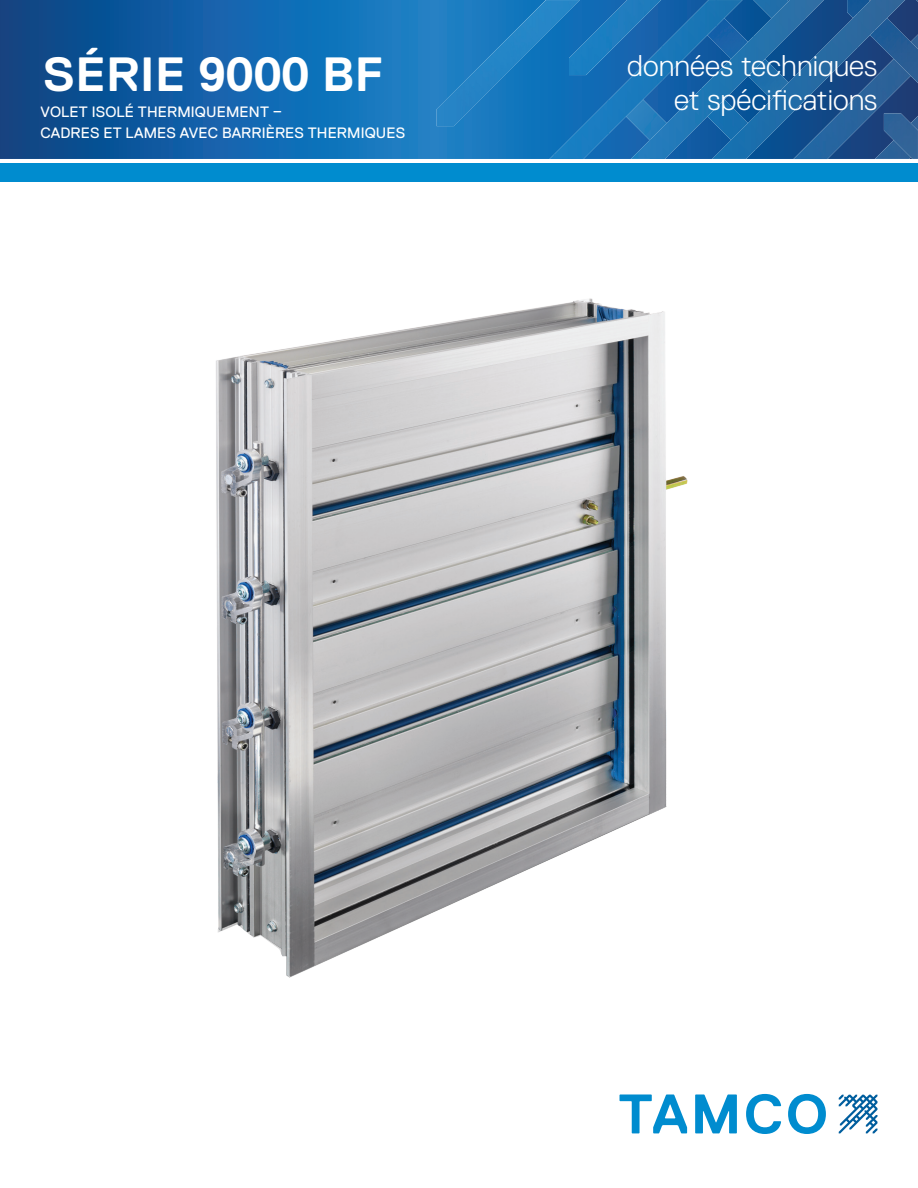
<style>
.page{position:relative;width:918px;height:1188px;background:#fff}
.page>*{position:absolute;margin:0;border:0;box-sizing:border-box;transform-origin:0 0}
.Paragraph_Style_1{font:700 48px "Replica Std";letter-spacing:.01em;color:#fff}
.t1{font:300 30px "Replica Std";color:#fff}
.Paragraph_Style_1-2{font:15px "Replica Std";letter-spacing:.01em;color:#fff}
</style>
<div class="page">
<img style="left:216px;top:298px;width:472px;height:680px">
<svg style="left:0;top:0;width:847px;height:159px;background:#1263a9"></svg>
<img style="left:437px;top:0;width:143px;height:126px">
<img style="left:569px;top:0;width:92px;height:75px">
<img style="left:707px;top:123px;width:5px;height:17px">
<img style="left:717px;top:18px;width:38px;height:81px">
<img style="left:626px;top:135px;width:24px;height:5px">
<img style="left:805px;top:10px;width:19px;height:10px">
<img style="left:753px;top:0;width:52px;height:71px">
<img style="left:701px;top:36px;width:53px;height:87px">
<img style="left:650px;top:88px;width:52px;height:71px">
<img style="left:631px;top:139px;width:20px;height:20px">
<img style="left:717px;top:0;width:26px;height:27px">
<img style="left:662px;top:0;width:55px;height:81px">
<img style="left:770px;top:0;width:55px;height:10px">
<img style="left:608px;top:46px;width:55px;height:89px">
<img style="left:554px;top:100px;width:55px;height:59px">
<svg style="left:549px;top:154px;width:6px;height:5px"></svg>
<img style="left:794px;top:34px;width:124px;height:125px">
<img style="left:847px;top:0;width:71px;height:83px">
<img style="left:875px;top:116px;width:9px;height:43px">
<img style="left:884px;top:113px;width:34px;height:46px">
<img style="left:857px;top:0;width:48px;height:31px">
<img style="left:806px;top:13px;width:52px;height:86px">
<img style="left:755px;top:64px;width:52px;height:86px">
<img style="left:857px;top:30px;width:18px;height:18px">
<img style="left:712px;top:115px;width:44px;height:44px">
<img style="left:653px;top:132px;width:52px;height:27px">
<svg style="left:620px;top:1094px;width:67px;height:39px"></svg>
<svg style="left:695px;top:1094px;width:42px;height:39px"></svg>
<svg style="left:746px;top:1094px;width:35px;height:40px"></svg>
<svg style="left:788px;top:1094px;width:38px;height:40px"></svg>
<svg style="left:839px;top:1095px;width:38px;height:38px"></svg>
<div style="left:0;top:163px;width:918px;height:19px;background:#008ccf"></div>
<p class="Paragraph_Style_1" style="left:43px;top:48px;width:341px">SÉRIE 9000 BF</p>
<p class="t1" style="left:627px;top:49px;width:252px">données techniques</p>
<p class="t1" style="left:674px;top:83px;width:205px">et spécifications</p>
<p class="Paragraph_Style_1-2" style="left:41px;top:104px;width:243px">VOLET ISOLÉ THERMIQUEMENT –</p>
<p class="Paragraph_Style_1-2" style="left:41px;top:125px;width:366px">CADRES ET LAMES AVEC BARRIÈRES THERMIQUES</p>
</div>
